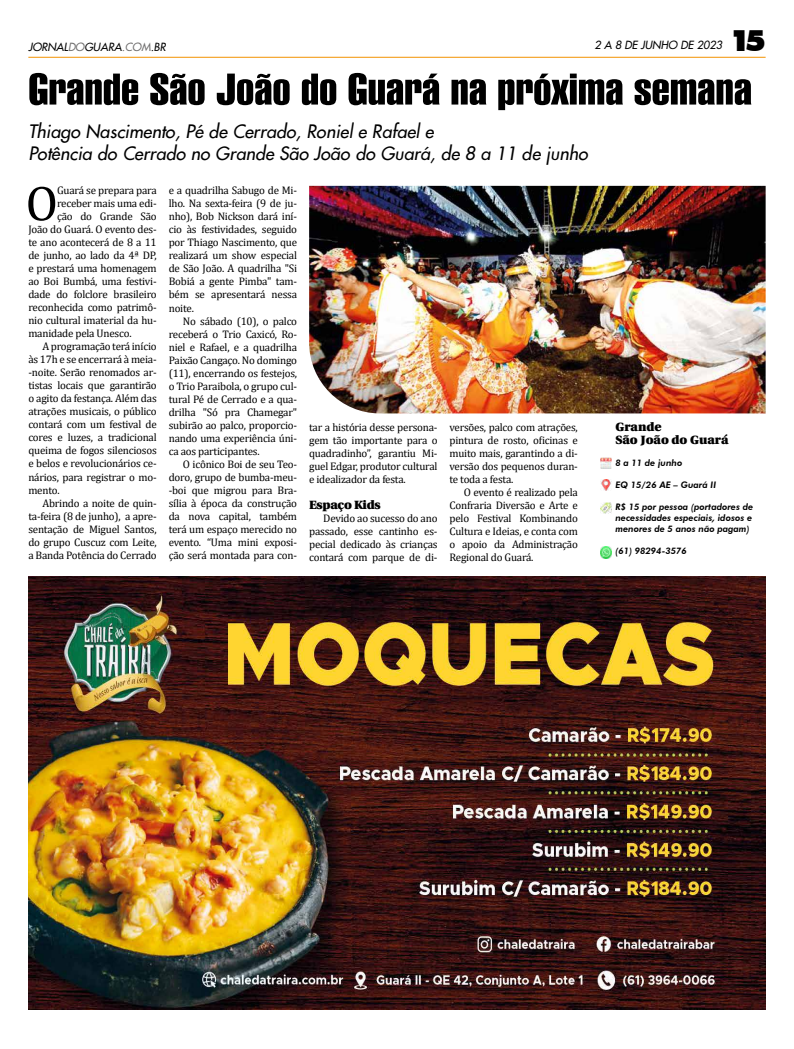
<style>
.page{position:relative;width:794px;height:1049px;background:#fff}
.page>*{position:absolute;margin:0;border:0;box-sizing:border-box;transform-origin:0 0}
.t1{font:50px "Cambria";color:#000}
.t2{font:43px "Swiss 911 BT Extra Compressed";color:#000;scale:1.25 1}
.t3{font:900 29.6px "Futura BT";color:#000}
.t4{font:italic 18px/22px "Futura 2";color:#000}
.t5{font:900 12px/13px "Utopia";color:#000}
.t6{font:900 12px "Utopia";letter-spacing:-.02em;color:#000}
.t7{font:11px/13px "Cambria";letter-spacing:-.02em;color:#000;text-align:justify}
.t8{font:italic 11px "Futura 2";color:#000}
.t9{font:italic 800 9px/11px "Futura BT";color:#000}
.s1{color:#706f6f}
</style>
<div class="page">
<hr style="left:28px;top:57px;width:737px;height:1px;background:#f39200">
<img style="left:28px;top:577px;width:737px;height:433px">
<svg style="left:600px;top:457px;width:11px;height:11px"></svg>
<svg style="left:600px;top:502px;width:11px;height:11px"></svg>
<svg style="left:600px;top:547px;width:11px;height:11px"></svg>
<img style="left:309px;top:186px;width:456px;height:227px">
<svg style="left:600px;top:479px;width:11px;height:12px"></svg>
<p class="t8" style="left:28px;top:39px;width:139px">JORNAL<span class="s1">DO</span>GUARA<span class="s1">.COM</span>.BR</p>
<p class="t8" style="left:594px;top:37px;width:129px">2 A 8 DE JUNHO DE 2023</p>
<h3 class="t3" style="left:730px;top:22px;width:37px">15</h3>
<h2 class="t2" style="left:28px;top:65px;width:580px">Grande São João do Guará na próxima semana</h2>
<h3 class="t4" style="left:28px;top:121px;width:561px">Thiago Nascimento, Pé de Cerrado, Roniel e Rafael e<br>Potência do Cerrado no Grande São João do Guará, de 8 a 11 de junho</h3>
<h1 class="t1" style="left:25px;top:174px;width:34px">O</h1>
<p class="t7" style="left:57px;top:184px;width:101px">Guará se prepara para</p>
<p class="t7" style="left:57px;top:197px;width:101px">receber mais uma edi-</p>
<p class="t7" style="left:57px;top:210px;width:101px">ção do Grande São</p>
<p class="t7" style="left:28px;top:223px;width:130px">João do Guará. O evento des-</p>
<p class="t7" style="left:28px;top:236px;width:130px">te ano acontecerá de 8 a 11</p>
<p class="t7" style="left:28px;top:249px;width:130px">de junho, ao lado da 4ª DP,</p>
<p class="t7" style="left:28px;top:262px;width:130px">e prestará uma homenagem</p>
<p class="t7" style="left:28px;top:275px;width:130px">ao Boi Bumbá, uma festivi-</p>
<p class="t7" style="left:28px;top:288px;width:130px">dade do folclore brasileiro</p>
<p class="t7" style="left:28px;top:301px;width:130px">reconhecida como patrimô-</p>
<p class="t7" style="left:28px;top:314px;width:130px">nio cultural imaterial da hu-</p>
<p class="t7" style="left:28px;top:327px;width:105px">manidade pela Unesco.</p>
<p class="t7" style="left:43px;top:340px;width:116px">A programação terá início</p>
<p class="t7" style="left:28px;top:353px;width:130px">às 17h e se encerrará à meia-</p>
<p class="t7" style="left:28px;top:366px;width:130px">-noite. Serão renomados ar-</p>
<p class="t7" style="left:28px;top:379px;width:130px">tistas locais que garantirão</p>
<p class="t7" style="left:28px;top:392px;width:130px">o agito da festança. Além das</p>
<p class="t7" style="left:28px;top:405px;width:130px">atrações musicais, o público</p>
<p class="t7" style="left:28px;top:418px;width:130px">contará com um festival de</p>
<p class="t7" style="left:28px;top:431px;width:130px">cores e luzes, a tradicional</p>
<p class="t7" style="left:28px;top:444px;width:130px">queima de fogos silenciosos</p>
<p class="t7" style="left:28px;top:457px;width:130px">e belos e revolucionários ce-</p>
<p class="t7" style="left:28px;top:470px;width:130px">nários, para registrar o mo-</p>
<p class="t7" style="left:28px;top:483px;width:33px">mento.</p>
<p class="t7" style="left:43px;top:496px;width:116px">Abrindo a noite de quin-</p>
<p class="t7" style="left:28px;top:509px;width:130px">ta-feira (8 de junho), a apre-</p>
<p class="t7" style="left:28px;top:522px;width:130px">sentação de Miguel Santos,</p>
<p class="t7" style="left:28px;top:535px;width:130px">do grupo Cuscuz com Leite,</p>
<p class="t7" style="left:28px;top:548px;width:130px">a Banda Potência do Cerrado</p>
<p class="t7" style="left:169px;top:184px;width:130px">e a quadrilha Sabugo de Mi&shy;lho. Na sexta-feira (9 de ju&shy;nho), Bob Nickson dará iní&shy;cio às festividades, seguido por Thiago Nascimento, que realizará um show especial de São João. A quadrilha "Si Bobiá a gente Pimba" tam&shy;bém se apresentará nessa noite.</p>
<p class="t7" style="left:169px;top:314px;width:130px;text-indent:14px">No sábado (10), o palco receberá o Trio Caxicó, Ro&shy;niel e Rafael, e a quadrilha Paixão Cangaço. No domingo (11), encerrando os festejos, o Trio Paraibola, o grupo cul&shy;tural Pé de Cerrado e a qua&shy;drilha "Só pra Chamegar" subirão ao palco, proporcio&shy;nando uma experiência úni&shy;ca aos participantes.</p>
<p class="t7" style="left:169px;top:457px;width:130px;text-indent:14px">O icônico Boi de seu Teo&shy;doro, grupo de bumba-meu--boi que migrou para Bra&shy;sília à época da construção da nova capital, também terá um espaço merecido no evento. “Uma mini exposi&shy;ção será montada para con-</p>
<p class="t7" style="left:309px;top:420px;width:130px">tar a história desse persona&shy;gem tão importante para o quadradinho”, garantiu Mi&shy;guel Edgar, produtor cultural e idealizador da festa.</p>
<p class="t6" style="left:309px;top:497px;width:73px">Espaço Kids</p>
<p class="t7" style="left:309px;top:511px;width:130px;text-indent:14px">Devido ao sucesso do ano passado, esse cantinho es&shy;pecial dedicado às crianças contará com parque de di-</p>
<p class="t7" style="left:449px;top:420px;width:130px">versões, palco com atrações, pintura de rosto, oficinas e muito mais, garantindo a di&shy;versão dos pequenos duran&shy;te toda a festa.</p>
<p class="t7" style="left:449px;top:485px;width:130px;text-indent:14px">O evento é realizado pela Confraria Diversão e Arte e pelo Festival Kombinando Cultura e Ideias, e conta com o apoio da Administração Regional do Guará.</p>
<p class="t5" style="left:615px;top:420px;width:115px">Grande<br>São João do Guará</p>
<p class="t9" style="left:615px;top:457px;width:68px">8 a 11 de junho</p>
<p class="t9" style="left:615px;top:479px;width:102px">EQ 15/26 AE – Guará II</p>
<p class="t9" style="left:615px;top:501px;width:139px">R$ 15 por pessoa (portadores de necessidades especiais, idosos e menores de 5 anos não pagam)</p>
<p class="t9" style="left:615px;top:545px;width:73px">(61) 98294-3576</p>
</div>
